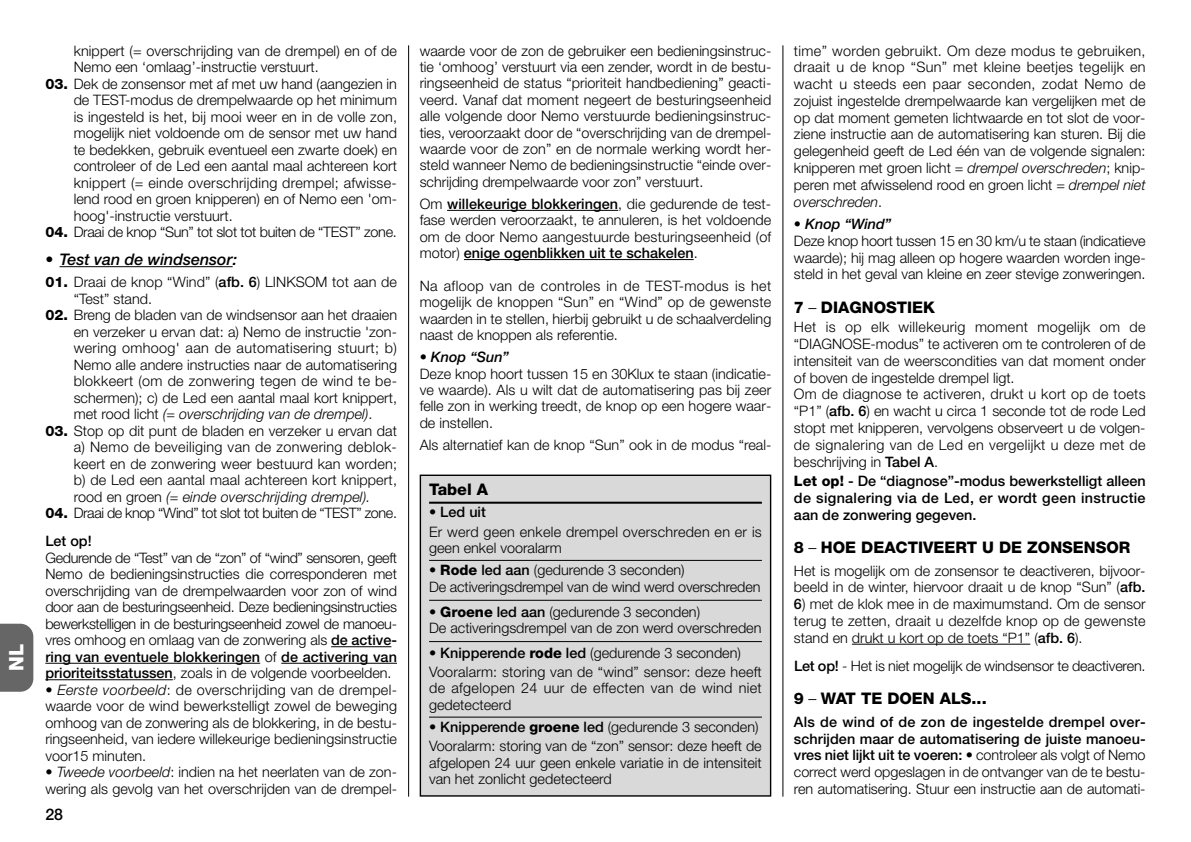
<style>
.page{position:relative;width:1191px;height:842px;background:#fff}
.page>*{position:absolute;margin:0;border:0;box-sizing:border-box;transform-origin:0 0}
.t1{font:800 20px "Helvetica Neue";color:#fff}
.t2{font:800 16px "Helvetica Neue";color:#000}
.t3{font:italic 500 16px "Helvetica Neue";color:#000}
.t4{font:500 16px "Helvetica Neue";color:#000}
.t5{font:300 14.4px/16.6px "Helvetica Neue";color:#000;text-align:justify}
.t6{font:500 14.4px/16.8px "Helvetica Neue";letter-spacing:.015em;color:#000;text-align:justify}
.t7{font:300 14.4px/16.4px "Helvetica Neue";letter-spacing:.02em;color:#000}
.t8{font:300 14.4px/27.8px "Helvetica Neue";letter-spacing:-.03em;color:#000}
.t9{font:300 14.4px "Helvetica Neue";letter-spacing:-.025em;color:#000}
.t10{font:italic 500 14.4px "Helvetica Neue";color:#000}
.s1{font-weight:800}
.s2{font-weight:500}
.s3{font-style:italic}
.s4{font-weight:300}
</style>
<div class="page">
<div style="left:0;top:624px;width:33px;height:68px;background:#666"></div>
<hr style="left:408px;top:45px;width:1px;height:752px;background:#000">
<hr style="left:782px;top:45px;width:1px;height:752px;background:#000">
<hr style="left:60px;top:266px;width:173px;height:1px;background:#000">
<hr style="left:331px;top:646px;width:60px;height:1px;background:#000">
<hr style="left:45px;top:663px;width:215px;height:1px;background:#000">
<hr style="left:281px;top:663px;width:116px;height:1px;background:#000">
<hr style="left:45px;top:679px;width:128px;height:1px;background:#000">
<hr style="left:447px;top:210px;width:171px;height:1px;background:#000">
<hr style="left:464px;top:259px;width:229px;height:1px;background:#000">
<hr style="left:852px;top:644px;width:178px;height:1px;background:#000">
<div style="left:421px;top:476px;width:349px;height:319px;background:#d9d9d9"></div>
<div style="left:420px;top:475px;width:351px;height:322px;border:1px solid #000"></div>
<hr style="left:429px;top:502px;width:333px;height:2px;background:#000">
<hr style="left:429px;top:560px;width:333px;height:1px;background:#000">
<hr style="left:429px;top:600px;width:333px;height:1px;background:#000">
<hr style="left:429px;top:641px;width:333px;height:1px;background:#000">
<hr style="left:429px;top:717px;width:333px;height:1px;background:#000">
<h1 class="t1" style="left:9px;top:671px;width:29px;rotate:-90deg">NL</h1>
<p class="t5" style="left:74px;top:44px;width:325px">knippert (= overschrijding van de drempel) en of de<br>Nemo een ‘omlaag’-instructie verstu urt.</p>
<p class="t5" style="left:74px;top:77px;width:325px;text-indent:-28px"><span class="s1">03.</span> Dek de zonsensor met af met uw hand (aangezien in de TEST-modus de drempelwaarde op het minimum is ingesteld is het, bij mooi weer en in de volle zon, mogelijk niet voldoende om de sensor met uw hand te bedekken, gebruik eventueel een zwarte doek) en controleer of de Led een aantal maal achtereen kort knippert (= einde overschrijding drempel; afwisse&shy;lend rood en groen knipperen) en of Nemo een 'om&shy;hoog'-instructie verstuurt.</p>
<p class="t9" style="left:45px;top:227px;width:353px"><span class="s1">04.</span> Draai de knop “Sun” tot slot tot buiten de “TEST” zone.</p>
<p class="t3" style="left:45px;top:254px;width:193px">• Test van de windsensor:</p>
<p class="t5" style="left:74px;top:275px;width:325px;text-indent:-28px"><span class="s1">01.</span> Draai de knop “Wind” (<span class="s2">afb. 6</span>) LINKSOM tot aan de “Test” stand.</p>
<p class="t5" style="left:74px;top:308px;width:325px;text-indent:-28px"><span class="s1">02.</span> Breng de bladen van de windsensor aan het draaien en verzeker u ervan dat: a) Nemo de instructie 'zon&shy;wering omhoog' aan de automatisering stuurt; b)<br>Nemo alle andere instructies naar de automatisering blokkeert (om de zonwering tegen de wind te be - schermen); c) de Led een aantal maal kort knippert, met rood licht <span class="s3">(= overschrijding van de drempel)</span>.</p>
<p class="t5" style="left:74px;top:424px;width:325px;text-indent:-28px"><span class="s1">03.</span> Stop op dit punt de bladen en verzeker u ervan dat a) Nemo de beveiliging van de zonwering deblok&shy;keert en de zonwering weer bestuurd kan worden; b) de Led een aantal maal achtereen kort knippert, rood en groen <span class="s3">(= einde overschrijding drempel).</span></p>
<p class="t8" style="left:45px;top:501px;width:353px"><span class="s1">04.</span> Draai de knop “Wind” tot slot tot buiten de “TEST” zone.<br><span class="s2">Let op!</span></p>
<p class="t5" style="left:45px;top:551px;width:353px">Gedurende de “Test” van de “zon” of “wind” sensoren, geeft Nemo de bedieningsinstructies die corresponderen met overschrijding van de drempelwaarden voor zon of wind door aan de besturingseenheid. Deze bedieningsinstructies bewerkstelligen in de besturingseenheid zowel de manoeu&shy;vres omhoog en omlaag van de zonwering als <span class="s2">de active&shy;ring van eventuele blokkeringen</span> of <span class="s2">de activering van prioriteitsstatussen</span>, zoals in de volgende voorbeelden.</p>
<p class="t5" style="left:45px;top:683px;width:353px">• <span class="s3">Eerste voorbeeld</span>: de overschrijding van de drempel&shy;waarde voor de wind bewerkstelligt zowel de beweging omhoog van de zonwering als de blokkering, in de bestu&shy;ringseenheid, van iedere willekeurige bedieningsinstructie voor15 minuten.</p>
<p class="t5" style="left:45px;top:765px;width:353px">• <span class="s3">Tweede voorbeeld</span>: indien na het neerlaten van de zon&shy;wering als gevolg van het overschrijden van de drempel-</p>
<p class="t4" style="left:45px;top:809px;width:19px">28</p>
<p class="t5" style="left:420px;top:44px;width:353px">waarde voor de zon de gebruiker een bedieningsinstruc&shy;tie ‘omhoog’ verstuurt via een zender, wordt in de bestu&shy;ringseenheid de status “prioriteit handbediening” geacti&shy;veerd. Vanaf dat moment negeert de besturingseenheid alle volgende door Nemo verstuurde bedieningsinstruc&shy;ties, veroorzaakt door de “overschrijding van de drempel&shy;waarde voor de zon” en de normale werking wordt her&shy;steld wanneer Nemo de bedieningsinstructie “einde over&shy;schrijding drempelwaarde voor zon” verstuurt.</p>
<p class="t5" style="left:420px;top:197px;width:353px">Om <span class="s2">willekeurige blokkeringen</span>, die gedurende de test&shy;fase werden veroorzaakt, te annuleren, is het voldoende om de door Nemo aangestuurde besturingseenheid (of motor) <span class="s2">enige ogenblikken uit te schakelen</span>.</p>
<p class="t5" style="left:420px;top:279px;width:353px">Na afloop van de controles in de TEST-modus is het mogelijk de knoppen “Sun” en “Wind” op de gewenste waarden in te stellen, hierbij gebruikt u de schaalverdeling naast de knoppen als referentie.</p>
<p class="t10" style="left:420px;top:352px;width:91px">• Knop “Sun”</p>
<p class="t5" style="left:420px;top:367px;width:353px">Deze knop hoort tussen 15 en 30Klux te staan (indicatie&shy;ve waarde). Als u wilt dat de automatisering pas bij zeer felle zon in werking treedt, de knop op een hogere waar&shy;de instellen.</p>
<p class="t5" style="left:420px;top:438px;width:353px">Als alternatief kan de knop “Sun” ook in de modus “real-</p>
<p class="t2" style="left:429px;top:484px;width:60px">Tabel A</p>
<p class="t6" style="left:429px;top:505px;width:58px">• Led uit</p>
<p class="t7" style="left:429px;top:525px;width:334px">Er werd geen enkele drempel overschreden en er is geen enkel vooralarm</p>
<p class="t5" style="left:429px;top:563px;width:333px"><span class="s2">•</span> <span class="s1">Rode</span> <span class="s2">led aan</span> (gedurende 3 seconden)<br>De activeringsdrempel van de wind werd overschreden</p>
<p class="t5" style="left:429px;top:604px;width:334px"><span class="s2">•</span> <span class="s1">Groene</span> <span class="s2">led aan</span> (gedurende 3 seconden)<br>De activeringsdrempel van de zon werd overschreden</p>
<p class="t5" style="left:429px;top:644px;width:334px;line-height:19.2px"><span class="s2">• Knipperende</span> <span class="s1">rode</span> <span class="s2">led</span> (gedurende 3 seconden)<br>Vooralarm: storing van de “wind” sensor: deze heeft</p>
<p class="t7" style="left:429px;top:681px;width:334px">de afgelopen 24 uur de effecten van de wind niet gedetecteerd</p>
<p class="t5" style="left:429px;top:718px;width:334px;line-height:19.2px"><span class="s2">• Knipperende</span> <span class="s1">groene</span> <span class="s2">led</span> (gedurende 3 seconden)<br>Vooralarm: storing van de “zon” sensor: deze heeft de</p>
<p class="t5" style="left:429px;top:756px;width:334px">afgelopen 24 uur geen enkele variatie in de intensiteit van het zonlicht gedetecteerd</p>
<p class="t5" style="left:794px;top:43px;width:353px">time” worden gebruikt. Om deze modus te gebruiken, draait u de knop “Sun” met kleine beetjes tegelijk en wacht u steeds een paar seconden, zodat Nemo de zojuist ingestelde drempelwaarde kan vergelijken met de op dat moment gemeten lichtwaarde en tot slot de voor&shy;ziene instructie aan de automatisering kan sturen. Bij die gelegenheid geeft de Led één van de volgende signalen: knipperen met groen licht = <span class="s3">drempel overschreden</span>; knip&shy;peren met afwisselend rood en groen licht = <span class="s3">drempel niet overschreden</span>.</p>
<p class="t10" style="left:794px;top:219px;width:99px">• Knop “Wind”</p>
<p class="t5" style="left:794px;top:234px;width:353px">Deze knop hoort tussen 15 en 30 km/u te staan (indicatieve waarde); hij mag alleen op hogere waarden worden inge&shy;steld in het geval van kleine en zeer stevige zonweringen.</p>
<p class="t2" style="left:794px;top:301px;width:143px">7 <span class="s4">–</span> DIAGNOSTIEK</p>
<p class="t5" style="left:794px;top:320px;width:353px;text-align:left">Het is op elk willekeurig moment mogelijk om de “DIAGNOSE-modus” te activeren om te controleren of de intensiteit van de weerscondities van dat moment onder of boven de ingestelde drempel ligt.<br>Om de diagnose te activeren, drukt u kort op de toets “P1” (<span class="s2">afb. 6</span>) en wacht u circa 1 seconde tot de rode Led stopt met knipperen, vervolgens observeert u de volgen&shy;de signalering van de Led en vergelijkt u deze met de beschrijving in <span class="s2">Tabel A</span>.</p>
<p class="t6" style="left:794px;top:474px;width:353px"><span class="s1">Let op!</span> - De “diagnose”-modus bewerkstelligt alleen de signalering via de Led, er wordt geen instructie aan de zonwering gegeven.</p>
<p class="t2" style="left:794px;top:542px;width:338px">8 <span class="s4">–</span> HOE DEACTIVEERT U DE ZONSENSOR</p>
<p class="t5" style="left:794px;top:563px;width:353px">Het is mogelijk om de zonsensor te deactiveren, bijvoor&shy;beeld in de winter, hiervoor draait u de knop “Sun” (<span class="s2">afb.</span></p>
<p class="t5" style="left:794px;top:597px;width:353px"><span class="s2">6</span>) met de klok mee in de maximumstand. Om de sensor terug te zetten, draait u dezelfde knop op de gewenste stand en drukt u kort op de toets “P1” (<span class="s2">afb. 6</span>).</p>
<p class="t5" style="left:794px;top:659px;width:353px"><span class="s2">Let op!</span> - Het is niet mogelijk de windsensor te deactiveren.</p>
<p class="t2" style="left:794px;top:693px;width:194px">9 <span class="s4">–</span> WAT TE DOEN ALS...</p>
<p class="t5" style="left:794px;top:715px;width:353px"><span class="s2">Als de wind of de zon de ingestelde drempel over&shy;schrijden maar de automatisering de juiste manoeu&shy;vres niet lijkt uit te voeren: •</span> controleer als volgt of Nemo correct werd opgeslagen in de ontvanger van de te bestu&shy;ren automatisering. Stuur een instructie aan de automati-</p>
</div>
